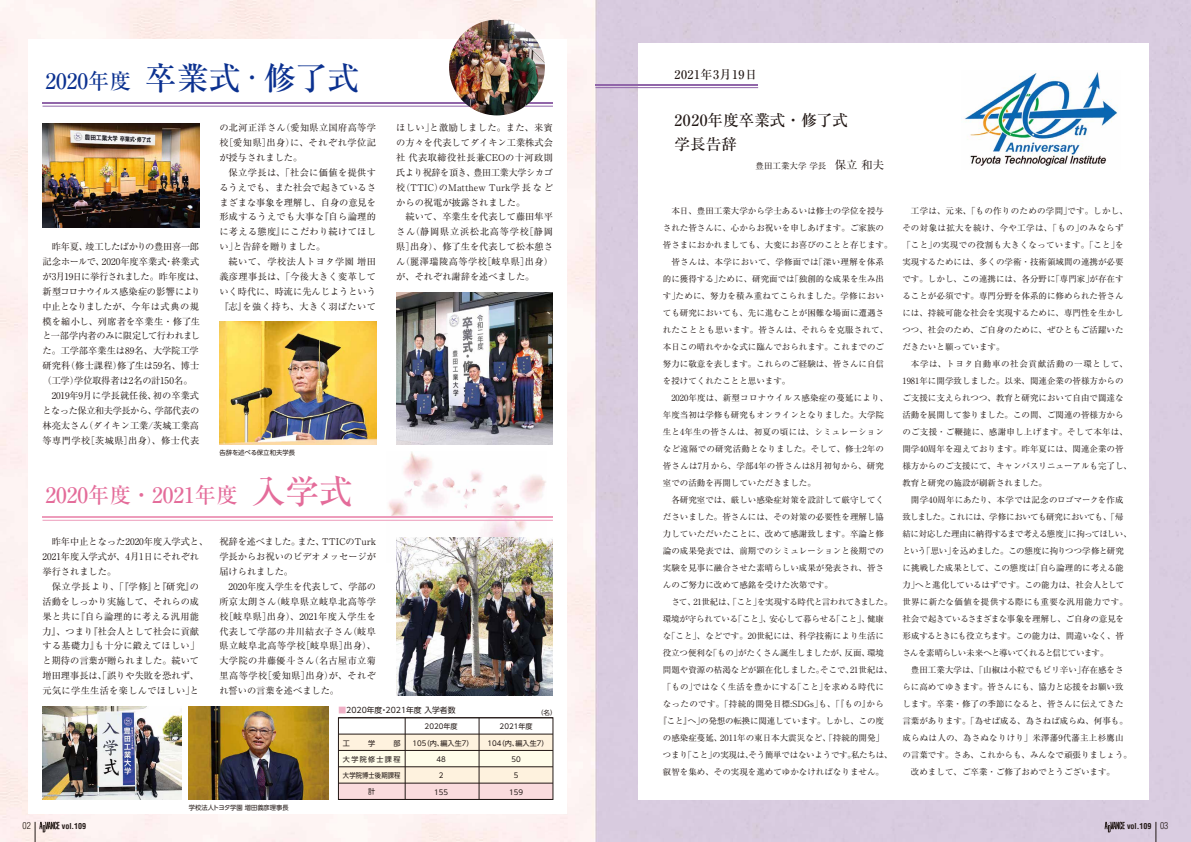
<style>
.page{position:relative;width:1191px;height:842px;background:#fff}
.page>*{position:absolute;margin:0;border:0;box-sizing:border-box;transform-origin:0 0}
.t1{font:500 21.3px "Ryumin Pr 6 N";color:#e46c9a}
.t2{font:500 21.3px "Ryumin Pr 6 N";color:#0b3190}
.t3{font:500 15.6px/23.8px "Ryumin Pr 6 N";color:#221815}
.t4{font:500 12px "Ryumin Pr 6 N";letter-spacing:.04em;color:#221815}
.t5{font:300 condensed 9.4px "Helvetica";color:#221815}
.t6{font:9.2px/14.9px "Ryumin Pr 6 N";color:#221815}
.t7{font:9.2px/14.9px "Ryumin Pr 6 N";letter-spacing:.035em;color:#221815}
.t8{font:9.2px/14.9px "Ryumin Pr 6 N";letter-spacing:-.02em;color:#221815}
.t9{font:8.5px/17px "Ryumin Pr 6";color:#221815}
.t10{font:8.5px/17px "Ryumin Pr 6";letter-spacing:-.03em;color:#221815}
.t11{font:8.5px "Ryumin Pr 6";letter-spacing:.025em;color:#221815}
.t12{font:8.5px "Ryumin Pr 6";letter-spacing:.03em;color:#221815}
.t13{font:8.5px "Ryumin Pr 6";letter-spacing:-.06em;color:#221815}
.t14{font:8.5px "Ryumin Pr 6";letter-spacing:.04em;color:#221815}
.t15{font:8.5px "Ryumin Pr 6";letter-spacing:-.02em;color:#221815}
.t16{font:700 condensed 8px "Helvetica";color:#221815}
.t17{font:7.8px "UD Shin Go Pro";color:#221815}
.t18{font:7.1px "UD Shin Go Pro";color:#221815}
.t19{font:7.1px "UD Shin Go Pro";color:#221815;scale:.89 1}
.t20{font:7.1px "UD Shin Go Pro";letter-spacing:.185em;color:#221815}
.t21{font:6.4px "UD Shin Go Pr 6 N";color:#221815}
.t22{font:6.4px "UD Shin Go Pro";color:#221815}
.s1{font-size:32px}
.s2{font-size:22.7px}
.s3{font-size:33.7px}
.s4{color:#efb0c6}
.s5{font-size:11.3px}
.s6{font-weight:300;font-size:9.4px}
</style>
<div class="page">
<img style="left:0;top:0;width:1191px;height:842px">
<div style="left:28px;top:39px;width:539px;height:775px;background:#fff"></div>
<img style="left:386px;top:452px;width:160px;height:85px">
<div style="left:638px;top:43px;width:510px;height:756px;background:#fff"></div>
<img style="left:219px;top:322px;width:157px;height:123px">
<hr style="left:43px;top:102px;width:510px;height:2px;background:#9166a9">
<hr style="left:43px;top:106px;width:510px;height:1px;background:#9166a9">
<img style="left:396px;top:292px;width:157px;height:153px">
<img style="left:43px;top:123px;width:156px;height:104px">
<hr style="left:43px;top:516px;width:510px;height:2px;background:#ed9cbb">
<hr style="left:43px;top:520px;width:510px;height:1px;background:#ed9cbb">
<img style="left:396px;top:537px;width:157px;height:158px">
<img style="left:43px;top:706px;width:139px;height:93px">
<img style="left:189px;top:706px;width:139px;height:93px">
<img style="left:449px;top:20px;width:96px;height:95px;border-radius:48px">
<img style="left:965px;top:72px;width:153px;height:94px">
<div style="left:338px;top:734px;width:215px;height:16px;background:#fef2de"></div>
<div style="left:338px;top:767px;width:215px;height:16px;background:#fef2de"></div>
<div style="left:338px;top:783px;width:215px;height:16px;background:#fadbdd"></div>
<div style="left:338px;top:750px;width:215px;height:17px;background:#fffdea"></div>
<hr style="left:338px;top:783px;width:215px;height:1px;background:#221815">
<hr style="left:338px;top:767px;width:215px;height:1px;background:#221815">
<hr style="left:338px;top:750px;width:215px;height:1px;background:#221815">
<hr style="left:338px;top:734px;width:215px;height:1px;background:#221815">
<hr style="left:405px;top:718px;width:1px;height:81px;background:#221815">
<hr style="left:479px;top:718px;width:1px;height:81px;background:#221815">
<div style="left:338px;top:717px;width:215px;height:83px;border:1px solid #221815"></div>
<hr style="left:595px;top:84px;width:163px;height:2px;background:#9166a9">
<hr style="left:595px;top:87px;width:163px;height:1px;background:#9166a9">
<svg style="left:35px;top:822px;width:24px;height:20px"></svg>
<svg style="left:1104px;top:822px;width:20px;height:10px"></svg>
<svg style="left:1155px;top:822px;width:1px;height:20px"></svg>
<h1 class="t2" style="left:45px;top:65px;width:316px">2020年度 <span class="s1">卒業式</span><span class="s2">・</span><span class="s1">修了式</span></h1>
<p class="t7" style="left:219px;top:120px;width:158px">の北河正洋さん（愛知県立国府高等学校［愛知県］出身）に、それぞれ学位記が授与されました。<br>　保立学長は、「社会に価値を提供するうえでも、また社会で起きているさまざまな事象を理解し、自身の意見を形成するうえでも大事な『自ら論理的に考える態度』にこだわり続けてほしい」と告辞を贈りました。<br>　続いて、学校法人トヨタ学園 増田義彦理事長は、「今後大きく変革していく時代に、時流に先んじようという『志』を強く持ち、大きく羽ばたいて</p>
<p class="t8" style="left:43px;top:239px;width:163px;text-indent:9px">昨年夏、竣工したばかりの豊田喜一郎記念ホールで、2020年度卒業式・終業式が3月19日に挙行されました。昨年度は、新型コロナウイルス感染症の影響により中止となりましたが、今年は式典の規模を縮小し、列席者を卒業生・修了生と一部学内者のみに限定して行われました。工学部卒業生は89名、大学院工学研究科（修士課程）修了生は59名、博士（工学）学位取得者は2名の計150名。</p>
<p class="t6" style="left:43px;top:388px;width:158px;text-align:justify;text-indent:9px">2019年9月に学長就任後、初の卒業式となった保立和夫学長から、学部代表の林亮太さん（ダイキン工業/茨城工業高等専門学校［茨城県］出身）、修士代表</p>
<h1 class="t1" style="left:45px;top:479px;width:309px">2020年度・2021年度 <span class="s3">入学式</span></h1>
<p class="t7" style="left:219px;top:534px;width:158px">祝辞を述べました。また、TTICのTurk学長からお祝いのビデオメッセージが届けられました。<br>　2020年度入学生を代表して、学部の所京太朗さん（岐阜県立岐阜北高等学校［岐阜県］出身）、2021年度入学生を代表して学部の井川結衣子さん（岐阜県立岐阜北高等学校［岐阜県］出身）、大学院の井藤優斗さん（名古屋市立菊里高等学校［愛知県］出身）が、それぞれ誓いの言葉を述べました。</p>
<p class="t22" style="left:219px;top:447px;width:77px">告辞を述べる保立和夫学長</p>
<p class="t6" style="left:43px;top:534px;width:167px">　昨年中止となった2020年度入学式と、<br>2021年度入学式が、4月1日にそれぞれ挙行されました。<br>　保立学長より、「『学修』と『研究』の活動をしっかり実施して、それらの成果と共に『自ら論理的に考える汎用能力』、つまり『社会人として社会に貢献する基礎力』も十分に鍛えてほしい」と期待の言葉が贈られました。続いて増田理事長は、「誤りや失敗を恐れず、元気に学生生活を楽しんでほしい」と</p>
<p class="t6" style="left:396px;top:120px;width:158px">ほしい」と激励しました。また、来賓の方々を代表してダイキン工業株式会社 代表取締役社長兼CEOの十河政則氏より祝辞を頂き、豊田工業大学シカゴ校（TTIC）のMatthew Turk学長などからの祝電が披露されました。<br>　続いて、卒業生を代表して藤田隼平さん（静岡県立浜松北高等学校［静岡県］出身）、修了生を代表して松本憩さん（麗澤瑞陵高等学校［岐阜県］出身）が、それぞれ謝辞を述べました。</p>
<p class="t21" style="left:189px;top:802px;width:101px">学校法人トヨタ学園 増田義彦理事長</p>
<p class="t17" style="left:338px;top:704px;width:119px"><span class="s4">■</span>2020年度・2021年度 入学者数</p>
<p class="t22" style="left:537px;top:708px;width:21px">（名）</p>
<p class="t18" style="left:424px;top:721px;width:34px">2020年度</p>
<p class="t18" style="left:412px;top:737px;width:63px">105（内、編入生7）</p>
<p class="t18" style="left:436px;top:753px;width:11px">48</p>
<p class="t18" style="left:439px;top:770px;width:6px">2</p>
<p class="t18" style="left:434px;top:786px;width:16px">155</p>
<p class="t18" style="left:499px;top:721px;width:34px">2021年度</p>
<p class="t18" style="left:487px;top:737px;width:63px">104（内、編入生7）</p>
<p class="t18" style="left:511px;top:753px;width:11px">50</p>
<p class="t18" style="left:514px;top:770px;width:6px">5</p>
<p class="t18" style="left:509px;top:786px;width:16px">159</p>
<p class="t18" style="left:343px;top:737px;width:9px">工</p>
<p class="t18" style="left:368px;top:737px;width:9px">学</p>
<p class="t18" style="left:393px;top:737px;width:9px">部</p>
<p class="t20" style="left:343px;top:753px;width:59px">大学院修士課程</p>
<p class="t19" style="left:343px;top:770px;width:66px">大学院博士後期課程</p>
<p class="t18" style="left:368px;top:786px;width:9px">計</p>
<h3 class="t4" style="left:674px;top:65px;width:84px">2021年3月19日</h3>
<h2 class="t3" style="left:674px;top:108px;width:175px">2020年度卒業式・修了式学長告辞</h2>
<p class="t9" style="left:755px;top:157px;width:130px">豊田工業大学 学長　<span class="s5">保立 和夫</span></p>
<p class="t9" style="left:671px;top:202px;width:214px">本日、豊田工業大学から学士あるいは修士の学位を授与</p>
<p class="t9" style="left:663px;top:219px;width:223px">された皆さんに、心からお祝いを申しあげます。ご家族の</p>
<p class="t9" style="left:663px;top:236px;width:231px">皆さまにおかれましても、大変にお喜びのことと存じます。</p>
<p class="t12" style="left:671px;top:255px;width:214px">皆さんは、本学において、学修面では「深い理解を体系</p>
<p class="t9" style="left:663px;top:270px;width:223px">的に獲得する」ために、研究面では「独創的な成果を生み出</p>
<p class="t11" style="left:663px;top:289px;width:223px">す」ために、努力を積み重ねてこられました。学修におい</p>
<p class="t9" style="left:663px;top:304px;width:223px">ても研究においても、先に進むことが困難な場面に遭遇さ</p>
<p class="t11" style="left:663px;top:323px;width:227px">れたこととも思います。皆さんは、それらを克服されて、</p>
<p class="t9" style="left:663px;top:338px;width:223px">本日この晴れやかな式に臨んでおられます。これまでのご</p>
<p class="t9" style="left:663px;top:355px;width:223px">努力に敬意を表します。これらのご経験は、皆さんに自信</p>
<p class="t9" style="left:663px;top:372px;width:129px">を授けてくれたことと思います。</p>
<p class="t11" style="left:671px;top:391px;width:218px">2020年度は、新型コロナウイルス感染症の蔓延により、</p>
<p class="t9" style="left:663px;top:406px;width:223px">年度当初は学修も研究もオンラインとなりました。大学院</p>
<p class="t11" style="left:663px;top:425px;width:223px">生と4年生の皆さんは、初夏の頃には、シミュレーション</p>
<p class="t11" style="left:663px;top:442px;width:223px">など遠隔での研究活動となりました。そして、修士2年の</p>
<p class="t12" style="left:663px;top:459px;width:223px">皆さんは7月から、学部4年の皆さんは8月初旬から、研究</p>
<p class="t9" style="left:663px;top:474px;width:155px">室での活動を再開していただきました。</p>
<p class="t9" style="left:671px;top:491px;width:214px">各研究室では、厳しい感染症対策を設計して厳守してく</p>
<p class="t9" style="left:663px;top:508px;width:223px">ださいました。皆さんには、その対策の必要性を理解し協</p>
<p class="t9" style="left:663px;top:525px;width:223px">力していただいたことに、改めて感謝致します。卒論と修</p>
<p class="t9" style="left:663px;top:542px;width:223px">論の成果発表では、前期でのシミュレーションと後期での</p>
<p class="t9" style="left:663px;top:559px;width:223px">実験を見事に融合させた素晴らしい成果が発表され、皆さ</p>
<p class="t9" style="left:663px;top:576px;width:172px">んのご努力に改めて感銘を受けた次第です。</p>
<p class="t13" style="left:671px;top:595px;width:223px">さて、21世紀は、「こと」を実現する時代と言われてきました。</p>
<p class="t9" style="left:663px;top:610px;width:223px">環境が守られている「こと」、安心して暮らせる「こと」、健康</p>
<p class="t9" style="left:663px;top:627px;width:223px">な「こと」、などです。20世紀には、科学技術により生活に</p>
<p class="t9" style="left:663px;top:644px;width:223px">役立つ便利な「もの」がたくさん誕生しましたが、反面、環境</p>
<p class="t9" style="left:663px;top:661px;width:231px">問題や資源の枯渇などが顕在化しました。そこで、21世紀は、</p>
<p class="t11" style="left:663px;top:680px;width:223px">「もの」ではなく生活を豊かにする「こと」を求める時代に</p>
<p class="t14" style="left:663px;top:697px;width:223px">なったのです。「持続的開発目標:SDGs」も、「『もの』から</p>
<p class="t15" style="left:658px;top:714px;width:227px">『こと』へ」の発想の転換に関連しています。しかし、この度</p>
<p class="t9" style="left:663px;top:729px;width:223px">の感染症蔓延、2011年の東日本大震災など、「持続的開発」</p>
<p class="t10" style="left:663px;top:746px;width:231px">つまり「こと」の実現は、そう簡単ではないようです。私たちは、</p>
<p class="t9" style="left:663px;top:763px;width:223px">叡智を集め、その実現を進めてゆかなければなりません。</p>
<p class="t9" style="left:902px;top:202px;width:227px;text-indent:9px">工学は、元来、「もの作りのための学問」です。しかし、その対象は拡大を続け、今や工学は、「もの」のみならず「こと」の実現での役割も大きくなっています。「こと」を実現するためには、多くの学術・技術領域間の連携が必要です。しかし、この連携には、各分野に「専門家」が存在することが必須です。専門分野を体系的に修められた皆さんには、持続可能な社会を実現するために、専門性を生かしつつ、社会のため、ご自身のために、ぜひともご活躍いただきたいと願っています。</p>
<p class="t9" style="left:902px;top:355px;width:231px;text-indent:9px">本学は、トヨタ自動車の社会貢献活動の一環として、<br>1981年に開学致しました。以来、関連企業の皆様方からのご支援に支えられつつ、教育と研究において自由で闊達な活動を展開して参りました。この間、ご関連の皆様方からのご支援・ご鞭撻に、感謝申し上げます。そして本年は、開学40周年を迎えております。昨年夏には、関連企業の皆様方からのご支援にて、キャンパスリニューアルも完了し、教育と研究の施設が刷新されました。</p>
<p class="t10" style="left:902px;top:491px;width:231px;text-indent:9px">開学40周年にあたり、本学では記念のロゴマークを作成致しました。これには、学修においても研究においても、「帰結に対応した理由に納得するまで考える態度」に拘ってほしい、という「思い」を込めました。この態度に拘りつつ学修と研究に挑戦した成果として、この態度は「自ら論理的に考える能力」へと進化しているはずです。この能力は、社会人として世界に新たな価値を提供する際にも重要な汎用能力です。社会で起きているさまざまな事象を理解し、ご自身の意見を形成するときにも役立ちます。この能力は、間違いなく、皆さんを素晴らしい未来へと導いてくれると信じています。</p>
<p class="t9" style="left:911px;top:661px;width:214px">豊田工業大学は、「山椒は小粒でもピリ辛い」存在感をさ</p>
<p class="t9" style="left:902px;top:678px;width:223px">らに高めてゆきます。皆さんにも、協力と応援をお願い致</p>
<p class="t9" style="left:902px;top:695px;width:223px">します。卒業・修了の季節になると、皆さんに伝えてきた</p>
<p class="t9" style="left:902px;top:712px;width:227px">言葉があります。「為せば成る、為さねば成らぬ、何事も。</p>
<p class="t11" style="left:902px;top:731px;width:223px">成らぬは人の、為さぬなりけり」米澤藩9代藩主上杉鷹山</p>
<p class="t9" style="left:902px;top:746px;width:231px">の言葉です。さあ、これからも、みんなで頑張りましょう。</p>
<p class="t9" style="left:911px;top:763px;width:206px">改めまして、ご卒業・ご修了おめでとうございます。</p>
<p class="t5" style="left:22px;top:820px;width:10px">02</p>
<p class="t16" style="left:62px;top:821px;width:26px">vol.109</p>
<p class="t16" style="left:1127px;top:821px;width:43px">vol.109 <span class="s6">03</span></p>
</div>
